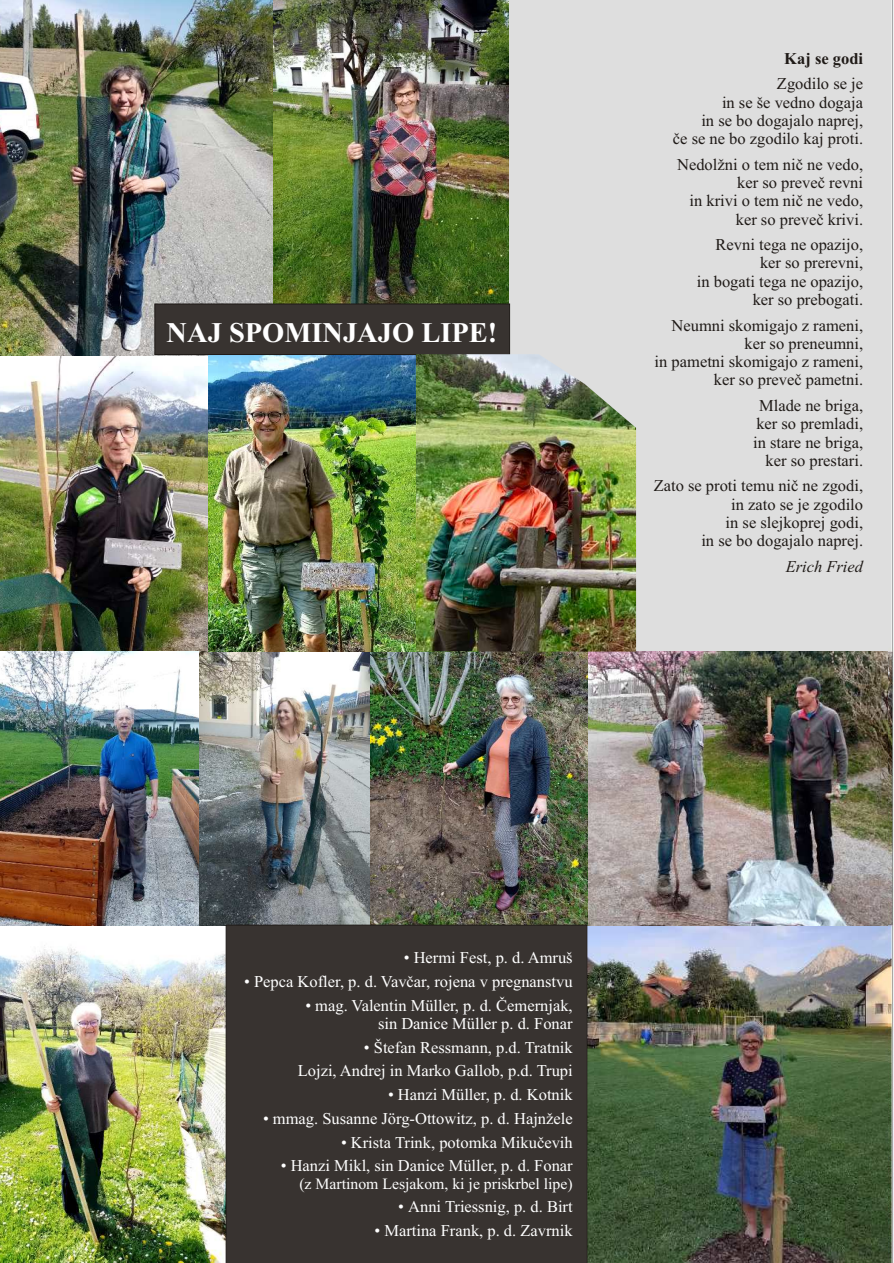
<style>
.page{position:relative;width:894px;height:1263px;background:#fff}
.page>*{position:absolute;margin:0;border:0;box-sizing:border-box;transform-origin:0 0}
.t1{font:700 28.5px "Times New Roman";color:#fff}
.t2{font:16.5px/18.3px "Times New Roman";color:#1f1a17;text-align:right}
.t3{font:16.5px/18.3px "Times New Roman";color:#fff;text-align:right}
.t4{font:italic 16.5px "Times New Roman";color:#1f1a17}
.t5{font:700 16.5px "Times New Roman";color:#1f1a17}
.t6{font:15.75px "Times New Roman";color:#fff}
</style>
<div class="page">
<img style="left:0;top:0;width:273px;height:356px">
<img style="left:273px;top:0;width:236px;height:304px">
<div style="left:509px;top:0;width:383px;height:652px;background:#dedede"></div>
<img style="left:0;top:937px;width:226px;height:326px">
<img style="left:0;top:356px;width:209px;height:296px">
<img style="left:587px;top:652px;width:302px;height:611px">
<img style="left:0;top:652px;width:370px;height:273px">
<img style="left:370px;top:652px;width:218px;height:273px">
<img style="left:209px;top:355px;width:207px;height:297px">
<div style="left:155px;top:304px;width:355px;height:51px;background:#383330;border:1px solid #1f1a17"></div>
<div style="left:226px;top:925px;width:361px;height:338px;background:#383330"></div>
<img style="left:889px;top:0;width:5px;height:1263px">
<img style="left:416px;top:354px;width:220px;height:298px">
<h1 class="t1" style="left:167px;top:323px;width:332px">NAJ SPOMINJAJO LIPE!</h1>
<p class="t5" style="left:784px;top:53px;width:80px">Kaj se godi</p>
<p class="t2" style="left:673px;top:76px;width:192px">Zgodilo se je<br>in se še vedno dogaja<br>in se bo dogajalo naprej,<br>èe se ne bo zgodilo kaj proti.</p>
<p class="t2" style="left:677px;top:157px;width:188px">Nedolžni o tem niè ne vedo, ker so preveè revni<br>in krivi o tem niè ne vedo, ker so preveè krivi.</p>
<p class="t2" style="left:697px;top:237px;width:168px">Revni tega ne opazijo, ker so prerevni,<br>in bogati tega ne opazijo, ker so prebogati.</p>
<p class="t2" style="left:655px;top:317px;width:210px">Neumni skomigajo z rameni, ker so preneumni,<br>in pametni skomigajo z rameni, ker so preveè pametni.</p>
<p class="t2" style="left:753px;top:398px;width:111px">Mlade ne briga, ker so premladi, in stare ne briga, ker so prestari.</p>
<p class="t2" style="left:654px;top:478px;width:211px">Zato se proti temu niè ne zgodi, in zato se je zgodilo<br>in se slejkoprej godi,<br>in se bo dogajalo naprej.</p>
<p class="t4" style="left:786px;top:560px;width:79px">Erich Fried</p>
<p class="t3" style="left:404px;top:950px;width:170px">• Hermi Fest, p. d. Amruš</p>
<p class="t3" style="left:244px;top:974px;width:330px">• Pepca Kofler, p. d. Vavèar, rojena v pregnanstvu</p>
<p class="t3" style="left:305px;top:997px;width:269px">• mag. Valentin Müller, p. d. Èemernjak, sin Danice Müller p. d. Fonar</p>
<p class="t3" style="left:298px;top:1037px;width:276px;line-height:23.7px">• Štefan Ressmann, p.d. Tratnik<br>Lojzi, Andrej in Marko Gallob, p.d. Trupi</p>
<p class="t3" style="left:388px;top:1087px;width:186px">• Hanzi Müller, p. d. Kotnik</p>
<p class="t3" style="left:263px;top:1111px;width:311px">• mmag. Susanne Jörg-Ottowitz, p. d. Hajnžele</p>
<p class="t3" style="left:341px;top:1135px;width:233px">• Krista Trink, potomka Mikuèevih</p>
<p class="t3" style="left:281px;top:1158px;width:293px">• Hanzi Mikl, sin Danice Müller, p. d. Fonar</p>
<p class="t6" style="left:299px;top:1178px;width:275px">(z Martinom Lesjakom, ki je priskrbel lipe)</p>
<p class="t3" style="left:398px;top:1199px;width:176px">• Anni Triessnig, p. d. Birt</p>
<p class="t3" style="left:375px;top:1223px;width:200px">• Martina Frank, p. d. Zavrnik</p>
</div>
